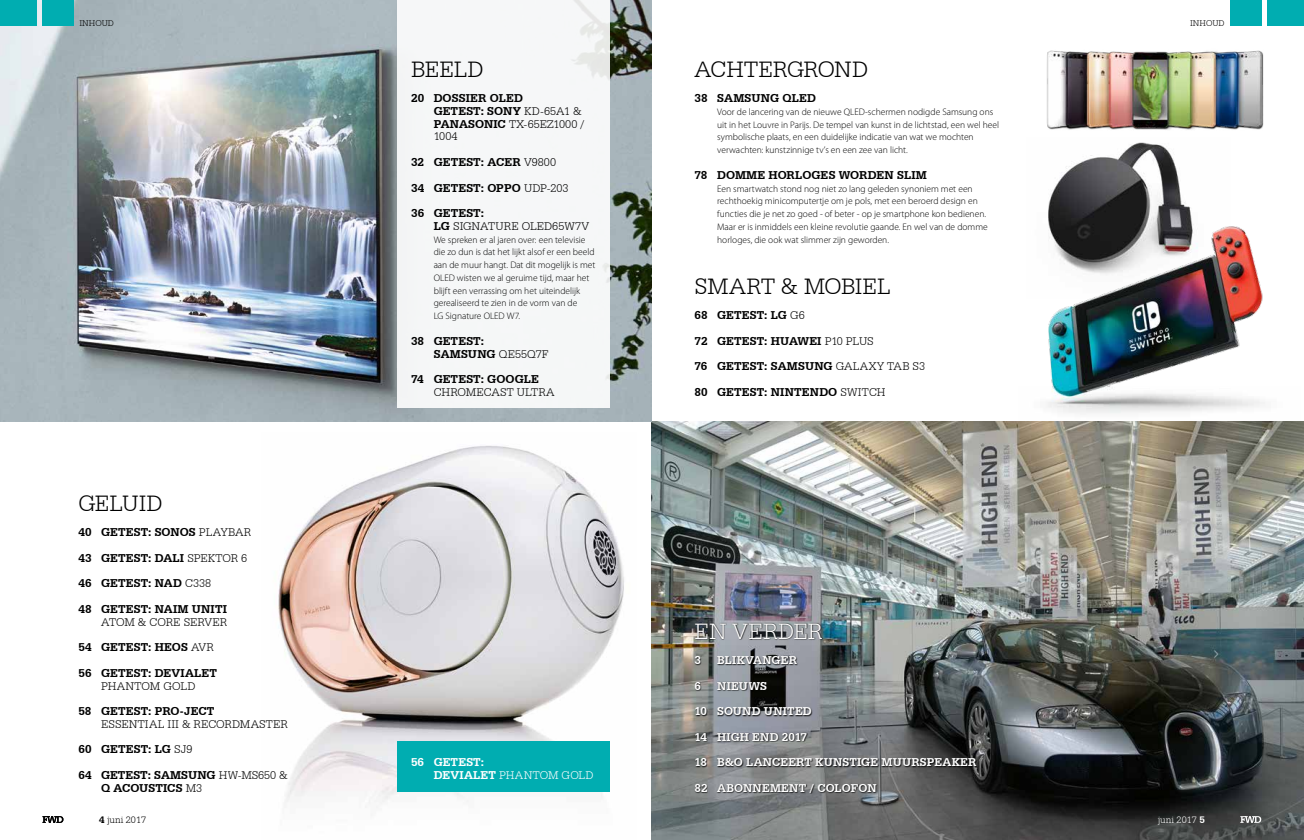
<style>
.page{position:relative;width:1304px;height:840px;background:#fff}
.page>*{position:absolute;margin:0;border:0;box-sizing:border-box;transform-origin:0 0}
.t1{font:300 24px "Serifa BT";letter-spacing:-.01em;color:#000}
.t2{font:300 24px "Serifa BT";letter-spacing:-.01em;color:#fff}
.t3{font:700 12px/25.5px "Serifa BT";letter-spacing:.01em;color:#000}
.t4{font:700 12px/25.5px "Serifa BT";letter-spacing:.01em;color:#fff}
.t5{font:300 12px/25.5px "Serifa BT";letter-spacing:.005em;color:#000}
.t6{font:300 10px "Serifa BT";color:#000}
.t7{font:300 10px "Serifa BT";color:#fff}
.t8{font:300 9.5px/12.8px "Myriad Pro";color:#000}
.t9{font:300 9px "Serifa BT";color:#000}
.s1{font-weight:300}
.s2{font-weight:700}
.s3{font-family:"Myriad Pro";font-weight:300;font-size:9.5px;color:#fff}
</style>
<div class="page">
<img style="left:1048px;top:142px;width:137px;height:64px">
<img style="left:1047px;top:206px;width:218px;height:208px">
<img style="left:278px;top:445px;width:346px;height:363px">
<img style="left:652px;top:421px;width:652px;height:418px">
<img style="left:0;top:0;width:652px;height:421px">
<div style="left:397px;top:0;width:212px;height:408px;background:#f6f7f8"></div>
<div style="left:0;top:0;width:37px;height:26px;background:#00adb1"></div>
<div style="left:43px;top:0;width:31px;height:26px;background:#00adb1"></div>
<div style="left:1267px;top:0;width:37px;height:26px;background:#00adb1"></div>
<div style="left:1230px;top:0;width:31px;height:26px;background:#00adb1"></div>
<svg style="left:694px;top:622px;width:284px;height:172px"></svg>
<svg style="left:1240px;top:815px;width:21px;height:7px"></svg>
<div style="left:397px;top:740px;width:212px;height:51px;background:#00adb1"></div>
<img style="left:1047px;top:50px;width:217px;height:80px">
<svg style="left:43px;top:816px;width:20px;height:6px"></svg>
<p class="t9" style="left:79px;top:17px;width:36px">INHOUD</p>
<h1 class="t1" style="left:78px;top:488px;width:86px">GELUID</h1>
<p class="t3" style="left:78px;top:519px;width:174px">40 GETEST: SONOS <span class="s1">PLAYBAR<br></span>43 GETEST: DALI <span class="s1">SPEKTOR 6<br></span>46 GETEST: NAD <span class="s1">C338<br></span>48 GETEST: NAIM UNITI</p>
<p class="t3" style="left:78px;top:608px;width:150px;text-indent:23px"><span class="s1">ATOM &amp; CORE SERVER<br></span>54 GETEST: HEOS <span class="s1">AVR<br></span>56 GETEST: DEVIALET</p>
<p class="t5" style="left:101px;top:672px;width:96px">PHANTOM GOLD</p>
<p class="t3" style="left:78px;top:697px;width:138px">58 GETEST: PRO-JECT</p>
<p class="t5" style="left:78px;top:710px;width:211px;text-indent:23px">ESSENTIAL III &amp; RECORDMASTER<br><span class="s2">60 GETEST: LG</span> SJ9<br><span class="s2">64 GETEST: SAMSUNG</span> HW-MS650 &amp;</p>
<p class="t3" style="left:101px;top:774px;width:103px">Q ACOUSTICS <span class="s1">M3</span></p>
<h1 class="t1" style="left:411px;top:55px;width:74px">BEELD</h1>
<p class="t3" style="left:434px;top:91px;width:152px;line-height:12.8px;text-indent:-23px">20 DOSSIER OLED<br>GETEST: SONY <span class="s1">KD-65A1 &amp;<br></span>PANASONIC <span class="s1">TX-65EZ1000 /<br>1004</span></p>
<p class="t3" style="left:411px;top:149px;width:159px">32 GETEST: ACER <span class="s1">V9800<br></span>34 GETEST: OPPO <span class="s1">UDP-203<br></span>36 GETEST:</p>
<p class="t5" style="left:434px;top:213px;width:157px"><span class="s2">LG</span> SIGNATURE OLED65W7V</p>
<p class="t8" style="left:434px;top:233px;width:163px">We spreken er al jaren over: een televisie die zo dun is dat het lijkt alsof er een beeld aan de muur hangt. Dat dit mogelijk is met OLED wisten we al geruime tijd, maar het blijft een verrassing om het uiteindelijk gerealiseerd te zien in de vorm van de<br>LG Signature OLED W7.</p>
<p class="t3" style="left:434px;top:334px;width:116px;line-height:12.8px;text-indent:-23px">38 GETEST:<br>SAMSUNG <span class="s1">QE55Q7F</span></p>
<p class="t3" style="left:411px;top:366px;width:129px">74 GETEST: GOOGLE</p>
<p class="t5" style="left:434px;top:379px;width:122px">CHROMECAST ULTRA</p>
<p class="t4" style="left:434px;top:755px;width:161px;line-height:12.8px;text-indent:-23px">56 GETEST:<br>DEVIALET <span class="s1">PHANTOM GOLD</span></p>
<h1 class="t1" style="left:694px;top:55px;width:175px">ACHTERGROND</h1>
<p class="t3" style="left:694px;top:85px;width:173px">38 SAMSUNG QLED<span class="s3">stal te maken</span></p>
<p class="t8" style="left:717px;top:105px;width:284px">Voor de lancering van de nieuwe QLED-schermen nodigde Samsung ons uit in het Louvre in Parijs. De tempel van kunst in de lichtstad, een wel heel symbolische plaats, en een duidelijke indicatie van wat we mochten verwachten: kunstzinnige tv’s en een zee van licht.</p>
<p class="t3" style="left:694px;top:162px;width:234px">78 DOMME HORLOGES WORDEN SLIM</p>
<p class="t8" style="left:717px;top:182px;width:272px">Een smartwatch stond nog niet zo lang geleden synoniem met een rechthoekig minicomputertje om je pols, met een beroerd design en functies die je net zo goed - of beter - op je smartphone kon bedienen.<br>Maar er is inmiddels een kleine revolutie gaande. En wel van de domme horloges, die ook wat slimmer zijn geworden.</p>
<h1 class="t1" style="left:694px;top:272px;width:197px">SMART &amp; MOBIEL</h1>
<p class="t3" style="left:694px;top:302px;width:232px">68 GETEST: LG <span class="s1">G6<br></span>72 GETEST: HUAWEI <span class="s1">P10 PLUS<br></span>76 GETEST: SAMSUNG <span class="s1">GALAXY TAB S3<br></span>80 GETEST: NINTENDO <span class="s1">SWITCH</span></p>
<h1 class="t2" style="left:694px;top:616px;width:130px">EN VERDER</h1>
<p class="t4" style="left:694px;top:646px;width:8px">3</p>
<p class="t4" style="left:717px;top:646px;width:81px">BLIKVANGER</p>
<p class="t4" style="left:694px;top:672px;width:8px">6</p>
<p class="t4" style="left:694px;top:672px;width:284px;text-indent:23px">NIEUWS<br>10 SOUND UNITED<br>14 HIGH END 2017<br>18 B&amp;O LANCEERT KUNSTIGE MUURSPEAKER<br>82 ABONNEMENT / COLOFON</p>
<p class="t9" style="left:1190px;top:17px;width:36px">INHOUD</p>
<p class="t6" style="left:99px;top:813px;width:48px"><span class="s2">4</span> juni 2017</p>
<p class="t7" style="left:1158px;top:813px;width:48px">juni 2017 <span class="s2">5</span></p>
</div>
